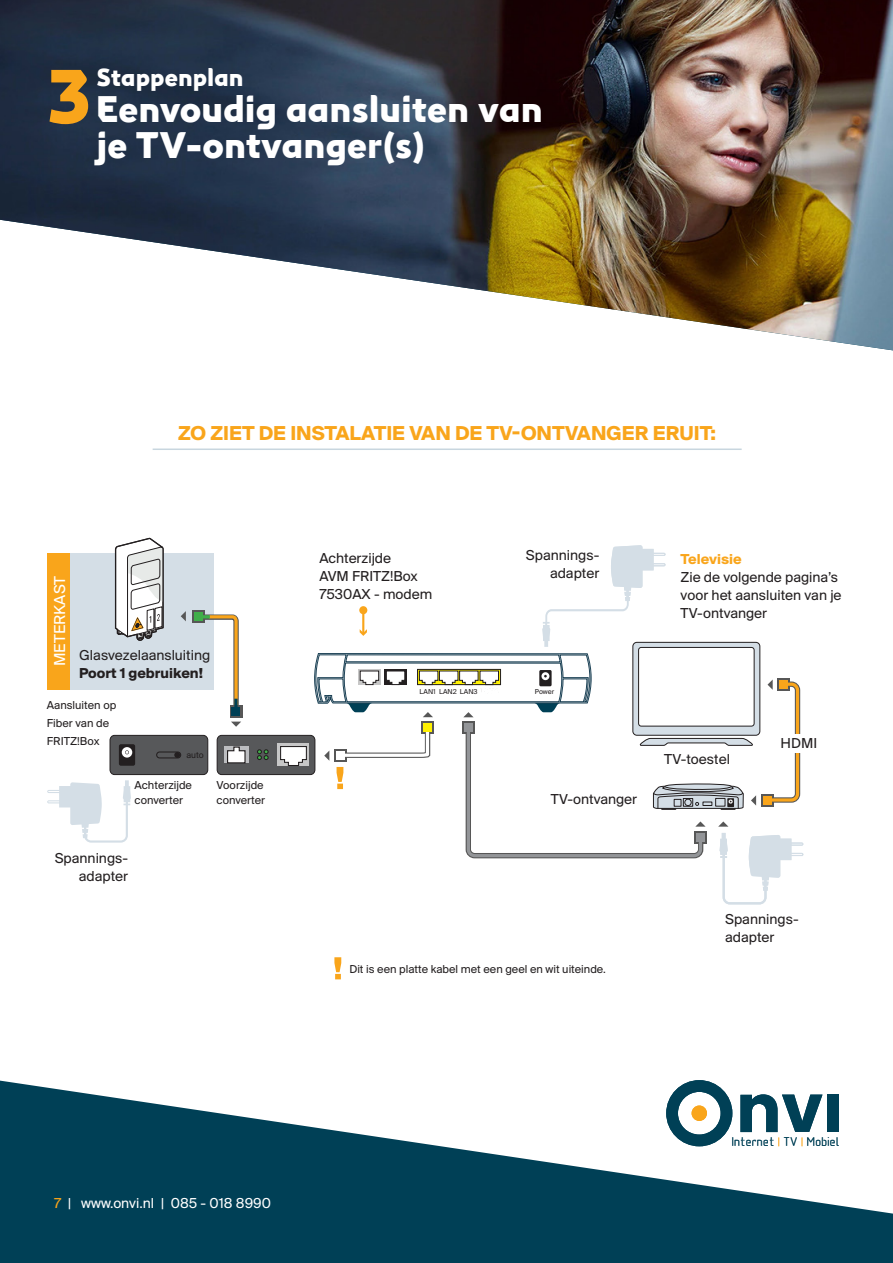
<style>
.page{position:relative;width:893px;height:1263px;background:#fff}
.page>*{position:absolute;margin:0;border:0;box-sizing:border-box;transform-origin:0 0}
.t1{font:75.3px "M7 Sans";color:#f9a51b}
.t2{font:36px "M7 Sans";color:#fff}
.t3{font:24px "M7 Sans";color:#fff}
.t4{font:700 21px "Suisse BP Intl";color:#f9a51b}
.t5{font:16.5px "Suisse BP Intl";color:#fff}
.t6{font:15px/18px "Suisse BP Intl";color:#231f20}
.t7{font:15px "Suisse BP Intl";color:#fff}
.t8{font:700 15px "Suisse BP Intl";color:#231f20}
.t9{font:700 15px "Suisse BP Intl";color:#f9a51b}
.t10{font:12px/18px "Suisse BP Intl";color:#231f20}
.t11{font:300 11.85px "Aadhunik";color:#004056}
.t12{font:9.3px "Suisse BP Intl";color:#231f20}
.t13{font:7.35px "Suisse BP Intl";color:#231f20}
.s1{color:#f9a51b}
</style>
<div class="page">
<img style="left:0;top:0;width:893px;height:351px">
<svg style="left:0;top:1080px;width:893px;height:183px;fill:#004056"></svg>
<hr style="left:153px;top:448px;width:589px;height:2px;background:#c8d6df">
<div style="left:827px;top:1094px;width:12px;height:38px;background:#004056"></div>
<svg style="left:666px;top:1080px;width:66px;height:66px"></svg>
<svg style="left:740px;top:1094px;width:82px;height:52px"></svg>
<div style="left:217px;top:735px;width:98px;height:39px;background:#57585a;border-radius:5px"></div>
<div style="left:217px;top:735px;width:98px;height:40px;border:1px solid #231f20;border-radius:5px"></div>
<div style="left:110px;top:735px;width:98px;height:39px;background:#57585a;border-radius:5px"></div>
<div style="left:110px;top:735px;width:98px;height:40px;border:1px solid #231f20;border-radius:5px"></div>
<div style="left:119px;top:744px;width:16px;height:22px;background:#231f20;border-radius:2px"></div>
<div style="left:122px;top:747px;width:10px;height:11px;background:#fff;border-radius:50%"></div>
<svg style="left:125px;top:750px;width:4px;height:4px"></svg>
<div style="left:278px;top:744px;width:31px;height:22px;background:#c7c7c7"></div>
<svg style="left:280px;top:746px;width:27px;height:20px"></svg>
<div style="left:224px;top:746px;width:24px;height:17px;background:#bcbdc0"></div>
<svg style="left:227px;top:746px;width:19px;height:18px"></svg>
<svg style="left:174px;top:753px;width:5px;height:3px"></svg>
<div style="left:156px;top:751px;width:25px;height:7px;border:1px solid #231f20;border-radius:3px"></div>
<svg style="left:257px;top:749px;width:12px;height:11px"></svg>
<div style="left:48px;top:553px;width:166px;height:136px;background:#d4dee6"></div>
<div style="left:48px;top:553px;width:22px;height:136px;background:#f9a51b"></div>
<svg style="left:181px;top:611px;width:5px;height:10px"></svg>
<hr style="left:646px;top:553px;width:19px;height:3px;background:#d4dee6;border-radius:2px">
<hr style="left:646px;top:563px;width:19px;height:3px;background:#d4dee6;border-radius:2px">
<svg style="left:542px;top:545px;width:122px;height:102px"></svg>
<div style="left:633px;top:642px;width:127px;height:93px;background:#d4dee6;border-radius:4px"></div>
<div style="left:632px;top:642px;width:128px;height:94px;border:1px solid #231f20;border-radius:4px"></div>
<div style="left:639px;top:647px;width:115px;height:79px;background:#fff;border-radius:3px"></div>
<div style="left:638px;top:647px;width:116px;height:79px;border:1px solid #231f20;border-radius:3px"></div>
<hr style="left:362px;top:610px;width:2px;height:23px;background:#f9a51b">
<div style="left:359px;top:606px;width:8px;height:8px;background:#f9a51b;border-radius:50%"></div>
<svg style="left:360px;top:629px;width:7px;height:7px"></svg>
<svg style="left:115px;top:538px;width:49px;height:103px"></svg>
<hr style="left:47px;top:790px;width:20px;height:3px;background:#d4dee6;border-radius:2px">
<hr style="left:47px;top:800px;width:20px;height:3px;background:#d4dee6;border-radius:2px">
<svg style="left:48px;top:780px;width:83px;height:63px"></svg>
<div style="left:230px;top:705px;width:12px;height:13px;background:#575757"></div>
<div style="left:192px;top:610px;width:13px;height:13px;background:#575757"></div>
<div style="left:194px;top:612px;width:9px;height:9px;background:#40ae49"></div>
<svg style="left:197px;top:614px;width:44px;height:113px"></svg>
<svg style="left:334px;top:957px;width:7px;height:22px"></svg>
<svg style="left:314px;top:653px;width:489px;height:252px"></svg>
<p class="t3" style="left:97px;top:60px;width:149px">Stappenplan</p>
<p class="t2" style="left:97px;top:83px;width:448px">Eenvoudig aansluiten van</p>
<p class="t2" style="left:97px;top:119px;width:331px">je TV-ontvanger(s)</p>
<p class="t1" style="left:47px;top:41px;width:46px">3</p>
<p class="t4" style="left:178px;top:421px;width:539px">ZO ZIET DE INSTALATIE VAN DE TV-ONTVANGER ERUIT:</p>
<p class="t5" style="left:50px;top:666px;width:92px;rotate:-90deg">METERKAST</p>
<p class="t6" style="left:79px;top:645px;width:133px">Glasvezelaansluiting</p>
<p class="t8" style="left:79px;top:664px;width:125px">Poort 1 gebruiken!</p>
<p class="t6" style="left:319px;top:549px;width:73px">Achterzijde</p>
<p class="t6" style="left:319px;top:567px;width:100px">AVM FRITZ!Box</p>
<p class="t6" style="left:319px;top:585px;width:114px">7530AX - modem</p>
<p class="t6" style="left:526px;top:545px;width:75px">Spannings-</p>
<p class="t6" style="left:550px;top:563px;width:51px">adapter</p>
<p class="t13" style="left:420px;top:687px;width:59px">LAN1 LAN2 LAN3</p>
<p class="t13" style="left:535px;top:687px;width:21px">Power</p>
<p class="t9" style="left:681px;top:550px;width:63px">Televisie</p>
<p class="t6" style="left:681px;top:567px;width:163px">Zie de volgende pagina’s voor het aansluiten van je<br>TV-ontvanger</p>
<p class="t10" style="left:47px;top:696px;width:71px">Aansluiten op<br>Fiber van de<br>FRITZ!Box</p>
<p class="t12" style="left:186px;top:750px;width:19px">auto</p>
<p class="t10" style="left:135px;top:778px;width:59px;line-height:15px">Achterzijde converter</p>
<p class="t10" style="left:217px;top:776px;width:49px">Voorzijde</p>
<p class="t10" style="left:217px;top:791px;width:50px">converter</p>
<p class="t6" style="left:55px;top:848px;width:75px">Spannings-</p>
<p class="t6" style="left:79px;top:866px;width:51px">adapter</p>
<p class="t7" style="left:54px;top:1194px;width:218px"><span class="s1">7</span> | www.onvi.nl | 085 - 018 8990</p>
<p class="t6" style="left:551px;top:790px;width:88px">TV-ontvanger</p>
<p class="t6" style="left:664px;top:749px;width:67px">TV-toestel</p>
<p class="t6" style="left:780px;top:734px;width:38px">HDMI</p>
<p class="t10" style="left:349px;top:959px;width:258px">Dit is een platte kabel met een geel en wit uiteinde.</p>
<p class="t6" style="left:725px;top:910px;width:75px">Spannings-</p>
<p class="t6" style="left:725px;top:928px;width:51px">adapter</p>
<p class="t11" style="left:732px;top:1132px;width:109px">Internet TV Mobiel</p>
</div>
